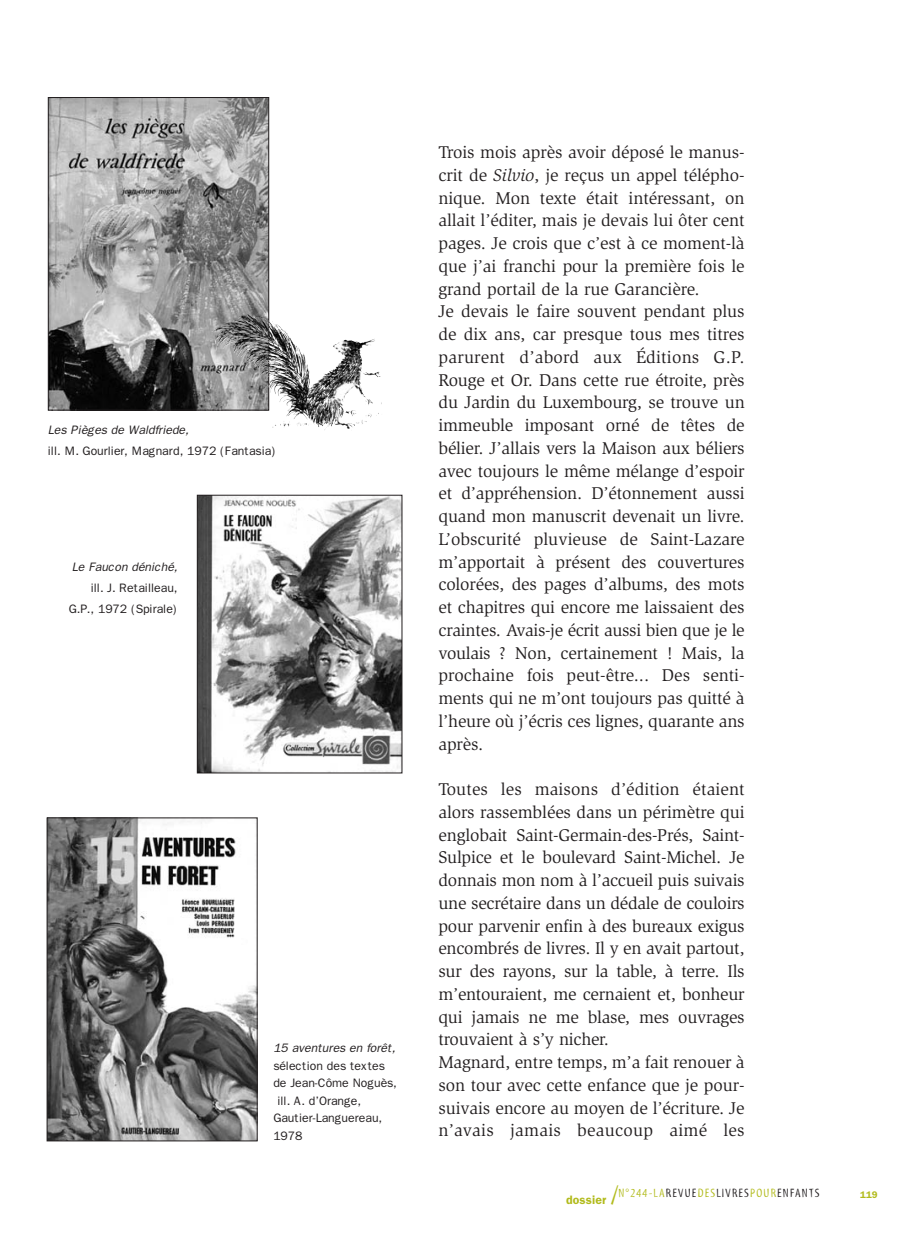
<style>
.page{position:relative;width:919px;height:1241px;background:#fff}
.page>*{position:absolute;margin:0;border:0;box-sizing:border-box;transform-origin:0 0}
.t1{font:17.5px/22.8px "Slimbach";letter-spacing:-.01em;color:#231f20}
.t2{font:12.25px/21px "Franklin Gothic";letter-spacing:-.005em;color:#231f20;text-align:right}
.t3{font:italic 12.25px "Franklin Gothic";color:#231f20}
.t4{font:12.25px "Myriad Tilt";letter-spacing:.1em;color:#231f20}
.t5{font:600 9.62px "Franklin Gothic";color:#b2bb1d}
.s1{font-style:italic}
.s2{font-family:"Franklin Gothic";font-weight:600;color:#b2bb1d}
.s3{font-size:26.25px;color:#b2bb1d}
.s4{color:#b2bb1d}
</style>
<div class="page">
<img style="left:50px;top:99px;width:217px;height:310px">
<div style="left:48px;top:97px;width:221px;height:314px;border:1px solid #231f20"></div>
<img style="left:199px;top:497px;width:201px;height:274px">
<div style="left:197px;top:495px;width:205px;height:278px;border:1px solid #231f20"></div>
<img style="left:276px;top:324px;width:60px;height:64px">
<img style="left:49px;top:819px;width:206px;height:320px">
<div style="left:47px;top:817px;width:210px;height:324px;border:1px solid #231f20"></div>
<p class="t3" style="left:48px;top:426px;width:144px">Les Pièges de Waldfriede,</p>
<p class="t2" style="left:48px;top:441px;width:230px">ill. M. Gourlier, Magnard, 1972 (Fantasia)</p>
<p class="t3" style="left:72px;top:562px;width:109px">Le Faucon déniché,</p>
<p class="t2" style="left:69px;top:578px;width:110px">ill. J. Retailleau,<br>G.P., 1972 (Spirale)</p>
<p class="t3" style="left:273px;top:1044px;width:125px">15 aventures en forêt,</p>
<p class="t2" style="left:273px;top:1056px;width:113px">sélection des textes</p>
<p class="t2" style="left:273px;top:1074px;width:125px">de Jean-Côme Noguès,</p>
<p class="t2" style="left:277px;top:1091px;width:85px">ill. A. d’Orange,</p>
<p class="t2" style="left:273px;top:1109px;width:110px">Gautier-Languereau,</p>
<p class="t2" style="left:273px;top:1126px;width:31px">1978</p>
<p class="t1" style="left:438px;top:142px;width:308px">Trois mois après avoir déposé le manus&shy;crit de <span class="s1">Silvio</span>, je reçus un appel télépho&shy;nique. Mon texte était intéressant, on allait l’éditer, mais je devais lui ôter cent pages. Je crois que c’est à ce moment-là que j’ai franchi pour la première fois le grand portail de la rue Garancière.<br>Je devais le faire souvent pendant plus de dix ans, car presque tous mes titres parurent d’abord aux Éditions G.P.<br>Rouge et Or. Dans cette rue étroite, près du Jardin du Luxembourg, se trouve un immeuble imposant orné de têtes de bélier. J’allais vers la Maison aux béliers avec toujours le même mélange d’espoir et d’appréhension. D’étonnement aussi quand mon manuscrit devenait un livre.<br>L’obscurité pluvieuse de Saint-Lazare m’apportait à présent des couvertures colorées, des pages d’albums, des mots et chapitres qui encore me laissaient des craintes. Avais-je écrit aussi bien que je le voulais ? Non, certainement ! Mais, la prochaine fois peut-être... Des senti&shy;ments qui ne m’ont toujours pas quitté à l’heure où j’écris ces lignes, quarante ans après.</p>
<p class="t1" style="left:438px;top:779px;width:308px">Toutes les maisons d’édition étaient alors rassemblées dans un périmètre qui englobait Saint-Germain-des-Prés, Saint-Sulpice et le boulevard Saint-Michel. Je donnais mon nom à l’accueil puis suivais une secrétaire dans un dédale de couloirs pour parvenir enfin à des bureaux exigus encombrés de livres. Il y en avait partout, sur des rayons, sur la table, à terre. Ils m’entouraient, me cernaient et, bonheur qui jamais ne me blase, mes ouvrages trouvaient à s’y nicher.<br>Magnard, entre temps, m’a fait renouer à son tour avec cette enfance que je pour&shy;suivais encore au moyen de l’écriture. Je n’avais jamais beaucoup aimé les</p>
<p class="t4" style="left:566px;top:1189px;width:255px"><span class="s2">dossier</span> <span class="s3">/</span><span class="s4">N°244-LA</span>REVUE<span class="s4">DES</span>LIVRES<span class="s4">POUR</span>ENFANTS</p>
<p class="t5" style="left:860px;top:1191px;width:19px">119</p>
</div>
